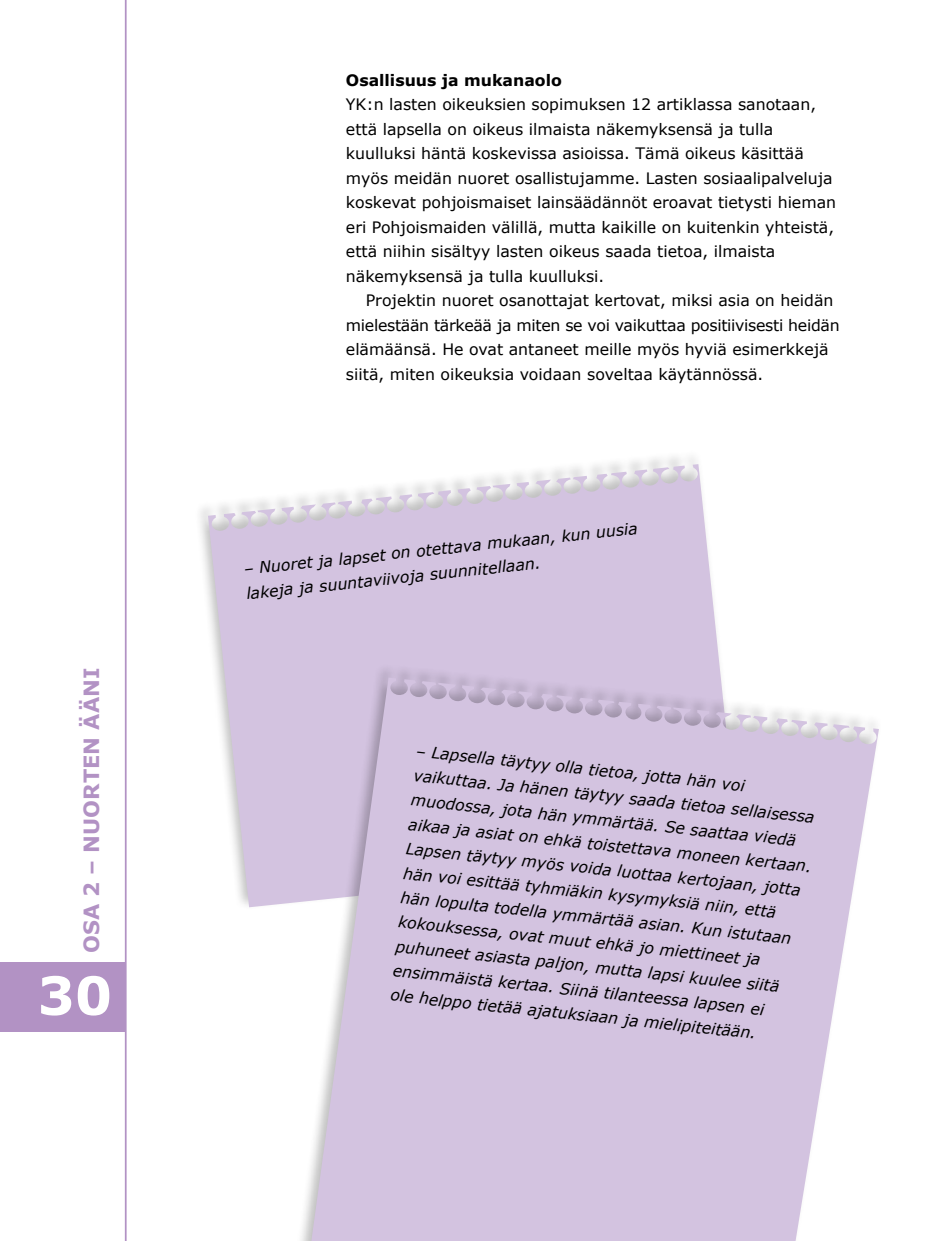
<style>
.page{position:relative;width:943px;height:1241px;background:#fff}
.page>*{position:absolute;margin:0;border:0;box-sizing:border-box;transform-origin:0 0}
.t1{font:700 52.5px "Verdana";color:#fff}
.t2{font:700 21px "Verdana";color:#b292c4}
.t3{font:15.75px/24.5px "Verdana";color:#000}
.t4{font:italic 15.75px/24.5px "Verdana";color:#000}
.t5{font:700 15.75px "Verdana";color:#000}
</style>
<div class="page">
<div style="left:0;top:962px;width:126px;height:69px;background:#b292c4"></div>
<hr style="left:125px;top:0;width:2px;height:1240px;background:#b292c4">
<svg style="left:208px;top:464px;width:512px;height:443px;fill:#d3c3e0"></svg>
<div style="left:291px;top:662px;width:592px;height:578px;background:#000;opacity:.25"></div>
<svg style="left:305px;top:677px;width:574px;height:563px;background:#d7c9e2"></svg>
<h2 class="t2" style="left:77px;top:952px;width:287px;rotate:-90deg">OSA 2 – NUORTEN ÄÄNI</h2>
<h1 class="t1" style="left:38px;top:958px;width:76px">30</h1>
<p class="t5" style="left:346px;top:69px;width:217px">Osallisuus ja mukanaolo</p>
<p class="t3" style="left:346px;top:92px;width:491px">YK:n lasten oikeuksien sopimuksen 12 artiklassa sanotaan, että lapsella on oikeus ilmaista näkemyksensä ja tulla kuulluksi häntä koskevissa asioissa. Tämä oikeus käsittää myös meidän nuoret osallistujamme. Lasten sosiaalipalveluja koskevat pohjoismaiset lainsäädännöt eroavat tietysti hieman eri Pohjoismaiden välillä, mutta kaikille on kuitenkin yhteistä, että niihin sisältyy lasten oikeus saada tietoa, ilmaista näkemyksensä ja tulla kuulluksi.</p>
<p class="t3" style="left:346px;top:288px;width:495px;text-indent:20px">Projektin nuoret osanottajat kertovat, miksi asia on heidän mielestään tärkeää ja miten se voi vaikuttaa positiivisesti heidän elämäänsä. He ovat antaneet meille myös hyviä esimerkkejä siitä, miten oikeuksia voidaan soveltaa käytännössä.</p>
<p class="t4" style="left:242px;top:557px;width:397px;rotate:-6deg">– Nuoret ja lapset on otettava mukaan, kun uusia lakeja ja suuntaviivoja suunnitellaan.</p>
<p class="t4" style="left:417px;top:738px;width:407px;rotate:6deg">– Lapsella täytyy olla tietoa, jotta hän voi vaikuttaa. Ja hänen täytyy saada tietoa sellaisessa muodossa, jota hän ymmärtää. Se saattaa viedä aikaa ja asiat on ehkä toistettava moneen kertaan.<br>Lapsen täytyy myös voida luottaa kertojaan, jotta hän voi esittää tyhmiäkin kysymyksiä niin, että hän lopulta todella ymmärtää asian. Kun istutaan kokouksessa, ovat muut ehkä jo miettineet ja puhuneet asiasta paljon, mutta lapsi kuulee siitä ensimmäistä kertaa. Siinä tilanteessa lapsen ei<br>ole helppo tietää ajatuksiaan ja mielipiteitään.</p>
</div>
